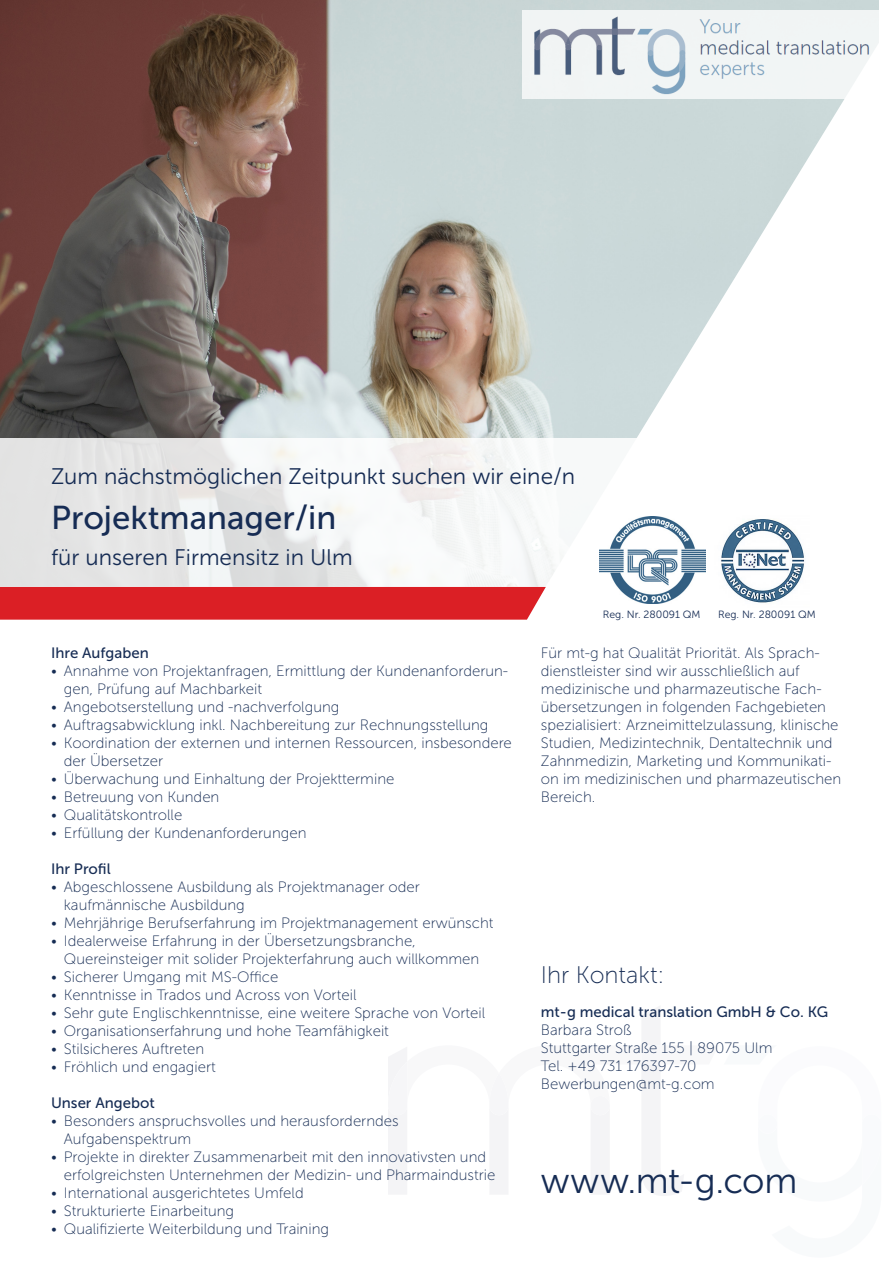
<style>
.page{position:relative;width:893px;height:1263px;background:#fff}
.page>*{position:absolute;margin:0;border:0;box-sizing:border-box;transform-origin:0 0}
.Body{font:36px "Museo Sans 300";letter-spacing:-.01em;color:#162c54}
.Head{font:33px "Museo Sans 500";color:#162c54}
.Head-2{font:24px "Museo Sans 100";color:#162c54}
.Head-3{font:22.5px "Museo Sans 300";color:#162c54}
.Body-2{font:15px/18px "Museo Sans 100";color:#162c54}
.Body-3{font:15px "Museo Sans 500";color:#162c54}
.Aufzählung{font:15px "Museo Sans 500";color:#162c54}
.Anleser_hellblau{font:10.5px "Museo Sans 300";color:#162c54}
</style>
<div class="page">
<img style="left:0;top:0;width:879px;height:517px">
<div style="left:0;top:587px;width:546px;height:33px;background:#db1f25"></div>
<svg style="left:0;top:438px;width:641px;height:149px;fill:#f3f4f3"></svg>
<img style="left:713px;top:509px;width:97px;height:94px">
<img style="left:600px;top:517px;width:106px;height:86px">
<img style="left:522px;top:10px;width:357px;height:88px">
<svg style="left:388px;top:1006px;width:296px;height:190px"></svg>
<p class="Head-3" style="left:51px;top:464px;width:526px">Zum nächstmöglichen Zeitpunkt suchen wir eine/n</p>
<p class="Head" style="left:51px;top:499px;width:287px">Projektmanager/in</p>
<p class="Head-3" style="left:51px;top:545px;width:303px">für unseren Firmensitz in Ulm</p>
<p class="Anleser_hellblau" style="left:603px;top:609px;width:99px">Reg. Nr. 280091 QM</p>
<p class="Anleser_hellblau" style="left:718px;top:609px;width:99px">Reg. Nr. 280091 QM</p>
<p class="Body-3" style="left:51px;top:645px;width:99px">Ihre Aufgaben</p>
<p class="Body-2" style="left:64px;top:662px;width:446px;text-indent:-13px">• Annahme von Projektanfragen, Ermittlung der Kundenanforderun&shy;gen, Prüfung auf Machbarkeit</p>
<p class="Body-2" style="left:51px;top:698px;width:290px">• Angebotserstellung und -nachverfolgung</p>
<p class="Body-2" style="left:51px;top:716px;width:439px">• Auftragsabwicklung inkl. Nachbereitung zur Rechnungsstellung</p>
<p class="Body-2" style="left:64px;top:734px;width:450px;text-indent:-13px">• Koordination der externen und internen Ressourcen, insbesondere der Übersetzer</p>
<p class="Body-2" style="left:51px;top:770px;width:345px">• Überwachung und Einhaltung der Projekttermine</p>
<p class="Body-2" style="left:51px;top:788px;width:170px">• Betreuung von Kunden</p>
<p class="Body-2" style="left:51px;top:806px;width:133px">• Qualitätskontrolle</p>
<p class="Body-2" style="left:51px;top:824px;width:257px">• Erfüllung der Kundenanforderungen</p>
<p class="Aufzählung" style="left:51px;top:861px;width:61px">Ihr Profil</p>
<p class="Body-2" style="left:64px;top:878px;width:358px;text-indent:-13px">• Abgeschlossene Ausbildung als Projektmanager oder kaufmännische Ausbildung</p>
<p class="Body-2" style="left:51px;top:914px;width:444px">• Mehrjährige Berufserfahrung im Projektmanagement erwünscht</p>
<p class="Body-2" style="left:64px;top:932px;width:417px;text-indent:-13px">• Idealerweise Erfahrung in der Übersetzungsbranche,<br>Quereinsteiger mit solider Projekterfahrung auch willkommen</p>
<p class="Body-2" style="left:51px;top:968px;width:229px">• Sicherer Umgang mit MS-Office</p>
<p class="Body-2" style="left:51px;top:986px;width:307px">• Kenntnisse in Trados und Across von Vorteil</p>
<p class="Body-2" style="left:51px;top:1004px;width:436px">• Sehr gute Englischkenntnisse, eine weitere Sprache von Vorteil</p>
<p class="Body-2" style="left:51px;top:1022px;width:339px">• Organisationserfahrung und hohe Teamfähigkeit</p>
<p class="Body-2" style="left:51px;top:1040px;width:155px">• Stilsicheres Auftreten</p>
<p class="Body-2" style="left:51px;top:1058px;width:166px">• Fröhlich und engagiert</p>
<p class="Body-3" style="left:51px;top:1095px;width:105px">Unser Angebot</p>
<p class="Body-2" style="left:64px;top:1112px;width:336px;text-indent:-13px">• Besonders anspruchsvolles und herausforderndes<br>Aufgabenspektrum</p>
<p class="Body-2" style="left:64px;top:1148px;width:433px;text-indent:-13px">• Projekte in direkter Zusammenarbeit mit den innovativsten und erfolgreichsten Unternehmen der Medizin- und Pharmaindustrie</p>
<p class="Body-2" style="left:51px;top:1184px;width:254px">• International ausgerichtetes Umfeld</p>
<p class="Body-2" style="left:51px;top:1202px;width:185px">• Strukturierte Einarbeitung</p>
<p class="Body-2" style="left:51px;top:1220px;width:280px">• Qualifizierte Weiterbildung und Training</p>
<p class="Body-2" style="left:541px;top:644px;width:302px">Für mt-g hat Qualität Priorität. Als Sprach&shy;dienstleister sind wir ausschließlich auf medizinische und pharmazeutische Fach&shy;übersetzungen in folgenden Fachgebieten spezialisiert: Arzneimittelzulassung, klinische Studien, Medizintechnik, Dentaltechnik und Zahnmedizin, Marketing und Kommunikati&shy;on im medizinischen und pharmazeutischen Bereich.</p>
<p class="Head-2" style="left:541px;top:962px;width:125px">Ihr Kontakt:</p>
<p class="Body-3" style="left:541px;top:1004px;width:289px">mt-g medical translation GmbH &amp; Co. KG</p>
<p class="Body-2" style="left:541px;top:1021px;width:92px">Barbara Stroß</p>
<p class="Body-2" style="left:541px;top:1039px;width:233px">Stuttgarter Straße 155 | 89075 Ulm</p>
<p class="Body-2" style="left:541px;top:1057px;width:157px">Tel. +49 731 176397-70</p>
<p class="Body-2" style="left:541px;top:1075px;width:175px">Bewerbungen@mt-g.com</p>
<p class="Body" style="left:541px;top:1161px;width:258px">www.mt-g.com</p>
</div>
